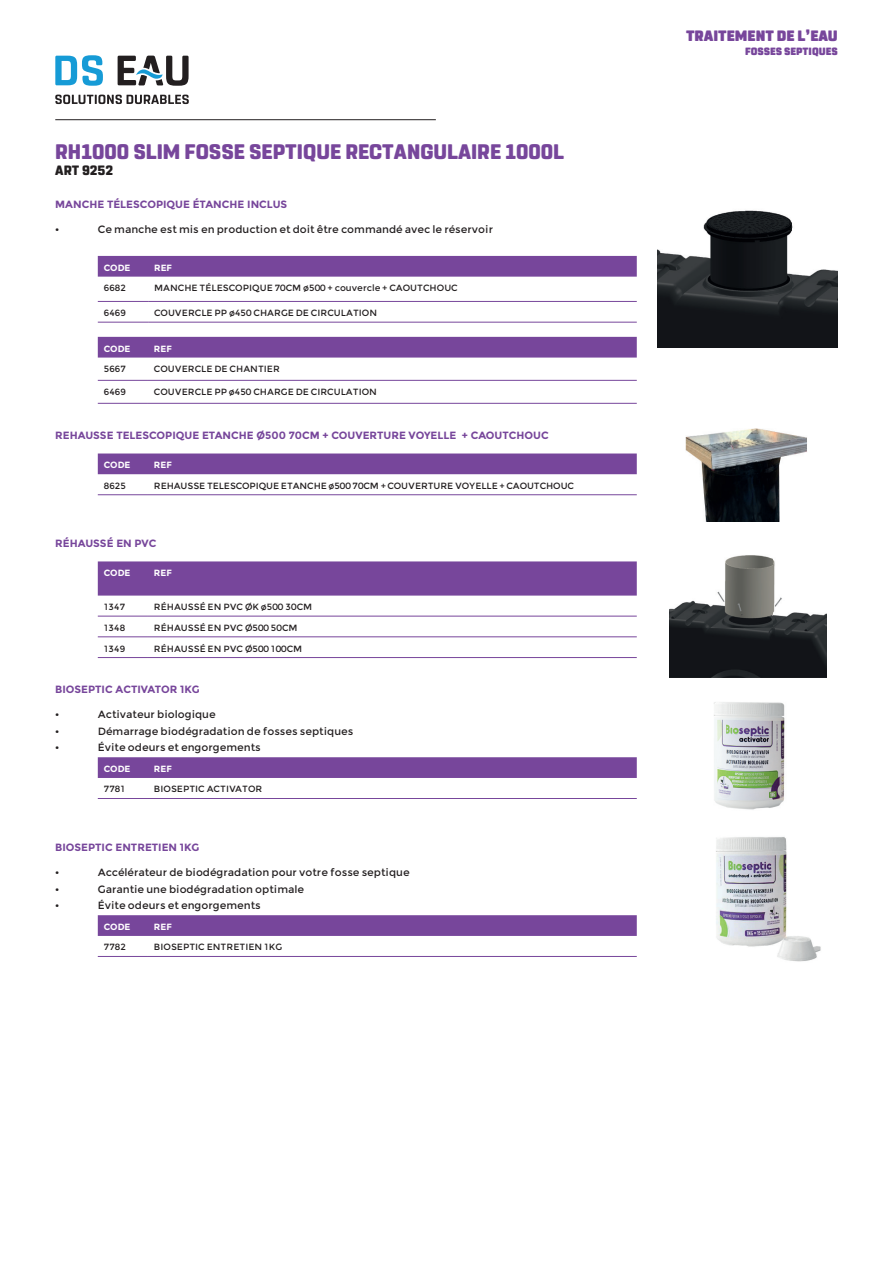
<style>
.page{position:relative;width:893px;height:1263px;background:#fff}
.page>*{position:absolute;margin:0;border:0;box-sizing:border-box;transform-origin:0 0}
.t1{font:800 21px "Rohn Rounded";color:#77469b}
.t2{font:900 15px "Rohn Rounded";color:#77469b}
.t3{font:800 13.5px "Rohn Rounded";color:#231f20}
.t4{font:10.5px "Montserrat";color:#231f20}
.t5{font:700 10.5px "Montserrat";color:#77469b}
.t6{font:900 10.5px "Rohn Rounded";color:#77469b}
.t7{font:9px "Montserrat";color:#231f20}
.t8{font:700 9px "Montserrat";color:#fff}
</style>
<div class="page">
<hr style="left:55px;top:119px;width:381px;height:1px;background:#231f20">
<svg style="left:55px;top:55px;width:48px;height:31px"></svg>
<svg style="left:55px;top:95px;width:134px;height:9px"></svg>
<svg style="left:118px;top:56px;width:71px;height:30px"></svg>
<div style="left:98px;top:256px;width:539px;height:21px;background:#77469b"></div>
<hr style="left:98px;top:301px;width:50px;height:1px;background:#77469b">
<hr style="left:148px;top:301px;width:489px;height:1px;background:#77469b">
<hr style="left:98px;top:322px;width:50px;height:1px;background:#77469b">
<hr style="left:148px;top:322px;width:489px;height:1px;background:#77469b">
<div style="left:98px;top:337px;width:539px;height:21px;background:#77469b"></div>
<hr style="left:98px;top:380px;width:50px;height:1px;background:#77469b">
<hr style="left:148px;top:380px;width:489px;height:1px;background:#77469b">
<hr style="left:98px;top:403px;width:50px;height:1px;background:#77469b">
<hr style="left:148px;top:403px;width:489px;height:1px;background:#77469b">
<div style="left:98px;top:453px;width:539px;height:21px;background:#77469b"></div>
<hr style="left:98px;top:494px;width:50px;height:1px;background:#77469b">
<hr style="left:148px;top:494px;width:489px;height:1px;background:#77469b">
<div style="left:98px;top:561px;width:539px;height:35px;background:#77469b"></div>
<hr style="left:98px;top:616px;width:50px;height:1px;background:#77469b">
<hr style="left:148px;top:616px;width:489px;height:1px;background:#77469b">
<hr style="left:98px;top:636px;width:50px;height:1px;background:#77469b">
<hr style="left:148px;top:636px;width:489px;height:1px;background:#77469b">
<hr style="left:98px;top:657px;width:50px;height:1px;background:#77469b">
<hr style="left:148px;top:657px;width:489px;height:1px;background:#77469b">
<div style="left:98px;top:757px;width:539px;height:21px;background:#77469b"></div>
<hr style="left:98px;top:798px;width:50px;height:1px;background:#77469b">
<hr style="left:148px;top:798px;width:489px;height:1px;background:#77469b">
<svg style="left:98px;top:915px;width:539px;height:21px;background:#78489c"></svg>
<hr style="left:98px;top:956px;width:50px;height:1px;background:#77469b">
<hr style="left:148px;top:956px;width:489px;height:1px;background:#77469b">
<img style="left:658px;top:210px;width:180px;height:137px">
<img style="left:685px;top:428px;width:122px;height:94px">
<img style="left:670px;top:555px;width:156px;height:122px">
<img style="left:714px;top:702px;width:71px;height:108px">
<img style="left:716px;top:837px;width:105px;height:125px">
<h1 class="t1" style="left:55px;top:139px;width:510px">RH1000 SLIM FOSSE SEPTIQUE RECTANGULAIRE 1000L</h1>
<h3 class="t3" style="left:55px;top:162px;width:59px">ART 9252</h3>
<p class="t5" style="left:55px;top:198px;width:234px">MANCHE TÉLESCOPIQUE ÉTANCHE INCLUS</p>
<p class="t4" style="left:55px;top:223px;width:6px">•</p>
<p class="t4" style="left:98px;top:223px;width:397px">Ce manche est mis en production et doit être commandé avec le réservoir</p>
<p class="t8" style="left:104px;top:262px;width:28px">CODE</p>
<p class="t8" style="left:154px;top:262px;width:19px">REF</p>
<p class="t7" style="left:104px;top:282px;width:24px">6682</p>
<p class="t7" style="left:154px;top:282px;width:305px">MANCHE TÉLESCOPIQUE 70CM ø500 + couvercle + CAOUTCHOUC</p>
<p class="t7" style="left:104px;top:307px;width:24px">6469</p>
<p class="t7" style="left:154px;top:307px;width:225px">COUVERCLE PP ø450 CHARGE DE CIRCULATION</p>
<p class="t8" style="left:104px;top:343px;width:28px">CODE</p>
<p class="t8" style="left:154px;top:343px;width:19px">REF</p>
<p class="t7" style="left:104px;top:363px;width:24px">5667</p>
<p class="t7" style="left:154px;top:363px;width:127px">COUVERCLE DE CHANTIER</p>
<p class="t7" style="left:104px;top:386px;width:24px">6469</p>
<p class="t7" style="left:154px;top:386px;width:225px">COUVERCLE PP ø450 CHARGE DE CIRCULATION</p>
<p class="t5" style="left:55px;top:429px;width:495px">REHAUSSE TELESCOPIQUE ETANCHE Ø500 70CM + COUVERTURE VOYELLE + CAOUTCHOUC</p>
<p class="t8" style="left:104px;top:460px;width:28px">CODE</p>
<p class="t8" style="left:154px;top:460px;width:19px">REF</p>
<p class="t7" style="left:104px;top:480px;width:24px">8625</p>
<p class="t7" style="left:154px;top:480px;width:422px">REHAUSSE TELESCOPIQUE ETANCHE ø500 70CM + COUVERTURE VOYELLE + CAOUTCHOUC</p>
<p class="t5" style="left:55px;top:537px;width:103px">RÉHAUSSÉ EN PVC</p>
<p class="t8" style="left:104px;top:568px;width:28px">CODE</p>
<p class="t8" style="left:154px;top:568px;width:19px">REF</p>
<p class="t7" style="left:104px;top:601px;width:23px">1347</p>
<p class="t7" style="left:154px;top:601px;width:160px">RÉHAUSSÉ EN PVC ØK ø500 30CM</p>
<p class="t7" style="left:104px;top:622px;width:23px">1348</p>
<p class="t7" style="left:154px;top:622px;width:145px">RÉHAUSSÉ EN PVC Ø500 50CM</p>
<p class="t7" style="left:104px;top:643px;width:23px">1349</p>
<p class="t7" style="left:154px;top:643px;width:150px">RÉHAUSSÉ EN PVC Ø500 100CM</p>
<p class="t5" style="left:55px;top:683px;width:146px">BIOSEPTIC ACTIVATOR 1KG</p>
<p class="t4" style="left:55px;top:708px;width:6px">•</p>
<p class="t4" style="left:98px;top:708px;width:120px">Activateur biologique</p>
<p class="t4" style="left:55px;top:724px;width:6px">•</p>
<p class="t4" style="left:98px;top:724px;width:257px">Démarrage biodégradation de fosses septiques</p>
<p class="t4" style="left:55px;top:741px;width:6px">•</p>
<p class="t4" style="left:98px;top:741px;width:165px">Évite odeurs et engorgements</p>
<p class="t8" style="left:104px;top:763px;width:28px">CODE</p>
<p class="t8" style="left:154px;top:763px;width:19px">REF</p>
<p class="t7" style="left:104px;top:784px;width:23px">7781</p>
<p class="t7" style="left:154px;top:784px;width:110px">BIOSEPTIC ACTIVATOR</p>
<p class="t5" style="left:55px;top:841px;width:146px">BIOSEPTIC ENTRETIEN 1KG</p>
<p class="t4" style="left:55px;top:866px;width:6px">•</p>
<p class="t4" style="left:98px;top:866px;width:313px">Accélérateur de biodégradation pour votre fosse septique</p>
<p class="t4" style="left:55px;top:882px;width:6px">•</p>
<p class="t4" style="left:98px;top:882px;width:208px">Garantie une biodégradation optimale</p>
<p class="t4" style="left:55px;top:899px;width:6px">•</p>
<p class="t4" style="left:98px;top:899px;width:165px">Évite odeurs et engorgements</p>
<p class="t8" style="left:104px;top:921px;width:28px">CODE</p>
<p class="t8" style="left:154px;top:921px;width:19px">REF</p>
<p class="t7" style="left:104px;top:942px;width:24px">7782</p>
<p class="t7" style="left:154px;top:942px;width:130px">BIOSEPTIC ENTRETIEN 1KG</p>
<h2 class="t2" style="left:686px;top:27px;width:153px">TRAITEMENT DE L’EAU</h2>
<p class="t6" style="left:745px;top:45px;width:94px">FOSSES SEPTIQUES</p>
</div>
